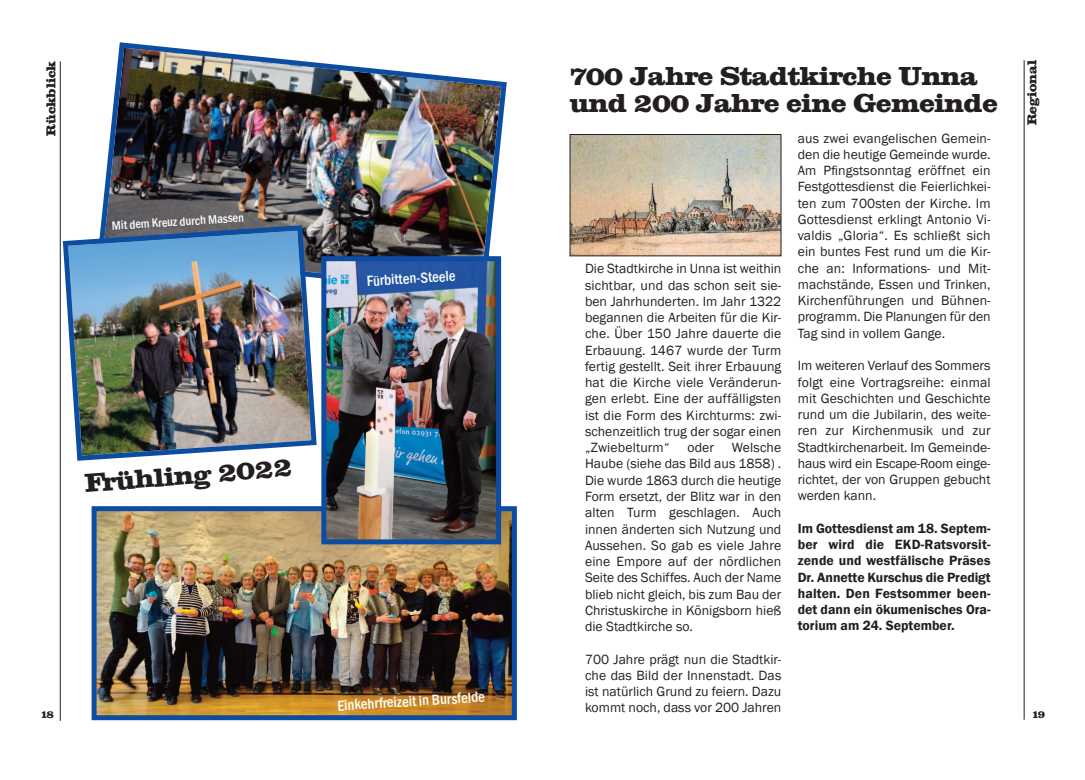
<style>
.page{position:relative;width:1085px;height:780px;background:#fff}
.page>*{position:absolute;margin:0;border:0;box-sizing:border-box;transform-origin:0 0}
.t1{font:25px/27.5px "Clarendon";color:#231f20}
.t2{font:500 condensed 15px "Franklin Gothic";color:#fff}
.t3{font:13.75px/16.2px "Franklin Gothic";color:#231f20;text-align:justify}
.t4{font:600 13.75px/16.2px "Franklin Gothic";color:#231f20;text-align:justify}
.t5{font:500 condensed 12.5px "Franklin Gothic";color:#fff}
.t6{font:12.5px "Clarendon";color:#231f20}
.t7{font:10px "Clarendon";color:#231f20}
</style>
<div class="page">
<hr style="left:1023px;top:60px;width:1px;height:659px;background:#231f20">
<hr style="left:60px;top:61px;width:1px;height:660px;background:#231f20">
<img style="left:571px;top:136px;width:208px;height:118px">
<div style="left:569px;top:134px;width:212px;height:122px;border:1px solid #231f20"></div>
<img style="left:98px;top:512px;width:413px;height:202px">
<div style="left:92px;top:506px;width:425px;height:214px;border:5px solid #0d4da1"></div>
<img style="left:101px;top:42px;width:406px;height:256px">
<img style="left:60px;top:222px;width:259px;height:241px">
<img style="left:327px;top:262px;width:168px;height:276px">
<div style="left:321px;top:256px;width:180px;height:288px;border:5px solid #0d4da1"></div>
<p class="t6" style="left:1023px;top:125px;width:66px;rotate:-90deg">Regional</p>
<p class="t6" style="left:43px;top:136px;width:76px;rotate:-90deg">Rückblick</p>
<h1 class="t1" style="left:569px;top:62px;width:429px">700 Jahre Stadtkirche Unna und 200 Jahre eine Gemeinde</h1>
<p class="t3" style="left:797px;top:130px;width:194px">aus zwei evangelischen Gemein&shy;den die heutige Gemeinde wurde.<br>Am Pfingstsonntag eröffnet ein Festgottesdienst die Feierlichkei&shy;ten zum 700sten der Kirche. Im Gottesdienst erklingt Antonio Vi&shy;valdis „Gloria“. Es schließt sich ein buntes Fest rund um die Kir&shy;che an: Informations- und Mit&shy;machstände, Essen und Trinken, Kirchenführungen und Bühnen&shy;programm. Die Planungen für den Tag sind in vollem Gange.</p>
<p class="t3" style="left:797px;top:357px;width:194px">Im weiteren Verlauf des Sommers folgt eine Vortragsreihe: einmal mit Geschichten und Geschichte rund um die Jubilarin, des weite&shy;ren zur Kirchenmusik und zur Stadtkirchenarbeit. Im Gemeinde&shy;haus wird ein Escape-Room einge&shy;richtet, der von Gruppen gebucht werden kann.</p>
<p class="t4" style="left:797px;top:520px;width:194px">Im Gottesdienst am 18. Septem&shy;ber wird die EKD-Ratsvorsit&shy;zende und westfälische Präses Dr. Annette Kurschus die Predigt halten. Den Festsommer been&shy;det dann ein ökumenisches Ora&shy;torium am 24. September.</p>
<p class="t5" style="left:111px;top:219px;width:134px;rotate:-4deg">Mit dem Kreuz durch Massen</p>
<p class="t3" style="left:585px;top:260px;width:198px">Die Stadtkirche in Unna ist weithin sichtbar, und das schon seit sie&shy;ben Jahrhunderten. Im Jahr 1322 begannen die Arbeiten für die Kir&shy;che. Über 150 Jahre dauerte die Erbauung. 1467 wurde der Turm fertig gestellt. Seit ihrer Erbauung hat die Kirche viele Veränderun&shy;gen erlebt. Eine der auffälligsten ist die Form des Kirchturms: zwi&shy;schenzeitlich trug der sogar einen „Zwiebelturm“</p>
<p class="t2" style="left:366px;top:272px;width:91px;rotate:-4deg">Fürbitten-Steele</p>
<p class="t3" style="left:585px;top:439px;width:198px;text-indent:147px">Welsche Haube (siehe das Bild aus 1858) .<br>Die wurde 1863 durch die heutige Form ersetzt, der Blitz war in den alten Turm geschlagen. Auch innen änderten sich Nutzung und Aussehen. So gab es viele Jahre eine Empore auf der nördlichen Seite des Schiffes. Auch der Name blieb nicht gleich, bis zum Bau der Christuskirche in Königsborn hieß die Stadtkirche so.</p>
<p class="t3" style="left:585px;top:650px;width:198px">700 Jahre prägt nun die Stadtkir&shy;che das Bild der Innenstadt. Das ist natürlich Grund zu feiern. Dazu kommt noch, dass vor 200 Jahren</p>
<p class="t3" style="left:687px;top:439px;width:28px">oder</p>
<h1 class="t1" style="left:84px;top:468px;width:208px;rotate:-4deg">Frühling 2022</h1>
<p class="t2" style="left:337px;top:697px;width:149px;rotate:-4deg">Einkehrfreizeit in Bursfelde</p>
<p class="t7" style="left:40px;top:707px;width:15px">18</p>
<p class="t7" style="left:1031px;top:707px;width:15px">19</p>
</div>
